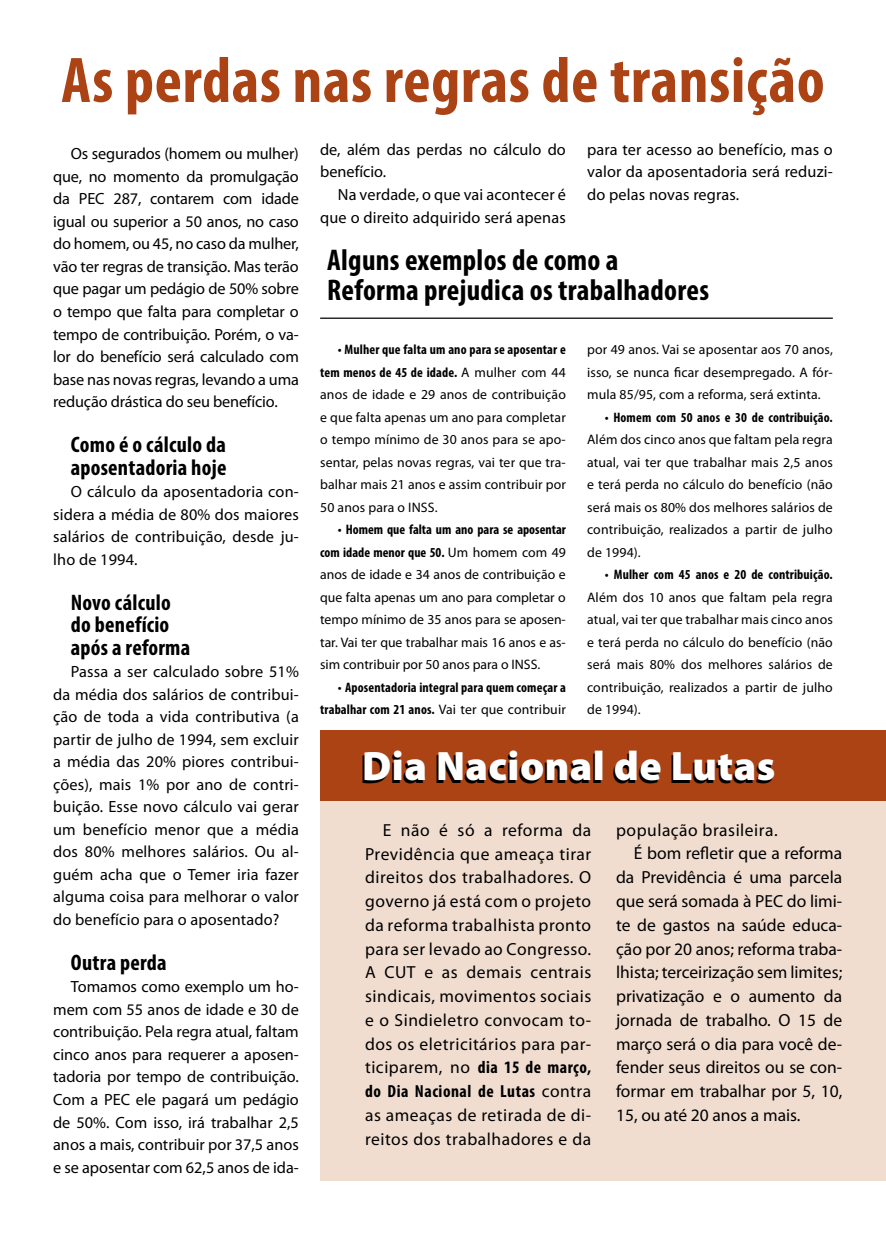
<style>
.page{position:relative;width:886px;height:1241px;background:#fff}
.page>*{position:absolute;margin:0;border:0;box-sizing:border-box;transform-origin:0 0}
.t1{font:700 condensed 65px "Myriad Pro";letter-spacing:.01em;color:#ab4315}
.t2{font:900 41.25px "Myriad Pro";letter-spacing:.01em;color:#fff}
.t3{font:700 condensed 30px/30px "Myriad Pro";letter-spacing:.01em;color:#000}
.t4{font:700 condensed 22.5px/22.5px "Myriad Pro";letter-spacing:.01em;color:#000}
.t5{font:17.5px/23.8px "Myriad Pro";color:#000;text-align:justify}
.t6{font:17.5px "Myriad Pro";letter-spacing:.03em;color:#000}
.t7{font:16.25px/22.5px "Myriad Pro";letter-spacing:.01em;color:#000;text-align:justify}
.t8{font:13.75px/22.5px "Myriad Pro";letter-spacing:.01em;color:#000;text-align:justify}
.t9{font:700 condensed 13.75px/22.5px "Myriad Pro";letter-spacing:.01em;color:#000;text-align:right}
.s1{font-weight:700;font-stretch:condensed}
.s2{font-weight:400;font-stretch:normal}
</style>
<div class="page">
<div style="left:321px;top:793px;width:565px;height:387px;background:#f0ddd0"></div>
<div style="left:321px;top:730px;width:565px;height:70px;background:#ab4315"></div>
<hr style="left:320px;top:317px;width:513px;height:2px;background:#000">
<h1 class="t1" style="left:61px;top:40px;width:765px">As perdas nas regras de transição</h1>
<p class="t7" style="left:53px;top:142px;width:247px;text-indent:18px">Os segurados (homem ou mulher) que, no momento da promulgação da PEC 287, contarem com idade igual ou superior a 50 anos, no caso do homem, ou 45, no caso da mulher, vão ter regras de transição. Mas terão que pagar um pedágio de 50% sobre o tempo que falta para completar o tempo de contribuição. Porém, o va&shy;lor do benefício será calculado com base nas novas regras, levando a uma redução drástica do seu benefício.</p>
<h3 class="t4" style="left:71px;top:433px;width:157px">Como é o cálculo da aposentadoria hoje</h3>
<p class="t7" style="left:53px;top:480px;width:247px;text-indent:18px">O cálculo da aposentadoria con&shy;sidera a média de 80% dos maiores salários de contribuição, desde ju&shy;lho de 1994.</p>
<h3 class="t4" style="left:71px;top:590px;width:121px">Novo cálculo do benefício após a reforma</h3>
<p class="t7" style="left:53px;top:660px;width:247px;text-indent:18px">Passa a ser calculado sobre 51% da média dos salários de contribui&shy;ção de toda a vida contributiva (a partir de julho de 1994, sem excluir a média das 20% piores contribui&shy;ções), mais 1% por ano de contri&shy;buição. Esse novo cálculo vai gerar um benefício menor que a média dos 80% melhores salários. Ou al&shy;guém acha que o Temer iria fazer alguma coisa para melhorar o valor do benefício para o aposentado?</p>
<h3 class="t4" style="left:71px;top:950px;width:97px">Outra perda</h3>
<p class="t7" style="left:53px;top:975px;width:247px;text-indent:18px">Tomamos como exemplo um ho&shy;mem com 55 anos de idade e 30 de contribuição. Pela regra atual, faltam cinco anos para requerer a aposen&shy;tadoria por tempo de contribuição.<br>Com a PEC ele pagará um pedágio de 50%. Com isso, irá trabalhar 2,5 anos a mais, contribuir por 37,5 anos e se aposentar com 62,5 anos de ida-</p>
<p class="t7" style="left:320px;top:138px;width:247px">de, além das perdas no cálculo do benefício.</p>
<p class="t7" style="left:320px;top:183px;width:247px;text-align:right">Na verdade, o que vai acontecer é que o direito adquirido será apenas</p>
<p class="t7" style="left:587px;top:138px;width:247px">para ter acesso ao benefício, mas o valor da aposentadoria será reduzi&shy;do pelas novas regras.</p>
<h3 class="t3" style="left:327px;top:245px;width:383px">Alguns exemplos de como a<br>Reforma prejudica os trabalhadores</h3>
<p class="t8" style="left:320px;top:338px;width:247px;text-indent:18px"><span class="s1">• Mulher que falta um ano para se aposentar e tem menos de 45 de idade.</span> A mulher com 44 anos de idade e 29 anos de contribuição e que falta apenas um ano para completar o tempo mínimo de 30 anos para se apo&shy;sentar, pelas novas regras, vai ter que tra&shy;balhar mais 21 anos e assim contribuir por 50 anos para o INSS.</p>
<p class="t8" style="left:320px;top:518px;width:247px;text-indent:18px"><span class="s1">• Homem que falta um ano para se aposentar com idade menor que 50.</span> Um homem com 49 anos de idade e 34 anos de contribuição e que falta apenas um ano para completar o tempo mínimo de 35 anos para se aposen&shy;tar. Vai ter que trabalhar mais 16 anos e as&shy;sim contribuir por 50 anos para o INSS.</p>
<p class="t9" style="left:320px;top:675px;width:247px"><span class="s2">•</span> Aposentadoria integral para quem começar a trabalhar com 21 anos. <span class="s2">Vai ter que contribuir</span></p>
<p class="t8" style="left:587px;top:338px;width:247px">por 49 anos. Vai se aposentar aos 70 anos, isso, se nunca ficar desempregado. A fór&shy;mula 85/95, com a reforma, será extinta.</p>
<p class="t9" style="left:605px;top:405px;width:229px">• Homem com 50 anos e 30 de contribuição.</p>
<p class="t8" style="left:587px;top:428px;width:247px">Além dos cinco anos que faltam pela regra atual, vai ter que trabalhar mais 2,5 anos e terá perda no cálculo do benefício (não será mais os 80% dos melhores salários de contribuição, realizados a partir de julho de 1994).</p>
<p class="t9" style="left:605px;top:563px;width:229px">• Mulher com 45 anos e 20 de contribuição.</p>
<p class="t8" style="left:587px;top:585px;width:247px">Além dos 10 anos que faltam pela regra atual, vai ter que trabalhar mais cinco anos e terá perda no cálculo do benefício (não será mais 80% dos melhores salários de contribuição, realizados a partir de julho de 1994).</p>
<h2 class="t2" style="left:362px;top:742px;width:415px">Dia Nacional de Lutas</h2>
<p class="t5" style="left:365px;top:817px;width:228px;text-indent:18px">E não é só a reforma da Previdência que ameaça tirar direitos dos trabalhadores. O governo já está com o projeto da reforma trabalhista pronto para ser levado ao Congresso.<br>A CUT e as demais centrais sindicais, movimentos sociais e o Sindieletro convocam to&shy;dos os eletricitários para par&shy;ticiparem, no <span class="s1">dia 15 de março, do Dia Nacional de Lutas</span> contra as ameaças de retirada de di&shy;reitos dos trabalhadores e da</p>
<p class="t6" style="left:616px;top:818px;width:163px">população brasileira.</p>
<p class="t5" style="left:634px;top:841px;width:210px">É bom refletir que a reforma</p>
<p class="t5" style="left:616px;top:865px;width:228px">da Previdência é uma parcela</p>
<p class="t5" style="left:616px;top:888px;width:228px">que será somada à PEC do limi-</p>
<p class="t5" style="left:616px;top:912px;width:228px">te de gastos na saúde educa-</p>
<p class="t5" style="left:616px;top:936px;width:228px">ção por 20 anos; reforma traba-</p>
<p class="t5" style="left:616px;top:960px;width:228px">lhista; terceirização sem limites;</p>
<p class="t5" style="left:616px;top:983px;width:228px">privatização e o aumento da</p>
<p class="t5" style="left:616px;top:1007px;width:228px">jornada de trabalho. O 15 de</p>
<p class="t5" style="left:616px;top:1031px;width:228px">março será o dia para você de-</p>
<p class="t5" style="left:616px;top:1055px;width:228px">fender seus direitos ou se con-</p>
<p class="t5" style="left:616px;top:1078px;width:228px">formar em trabalhar por 5, 10,</p>
<p class="t5" style="left:616px;top:1102px;width:186px">15, ou até 20 anos a mais.</p>
</div>
